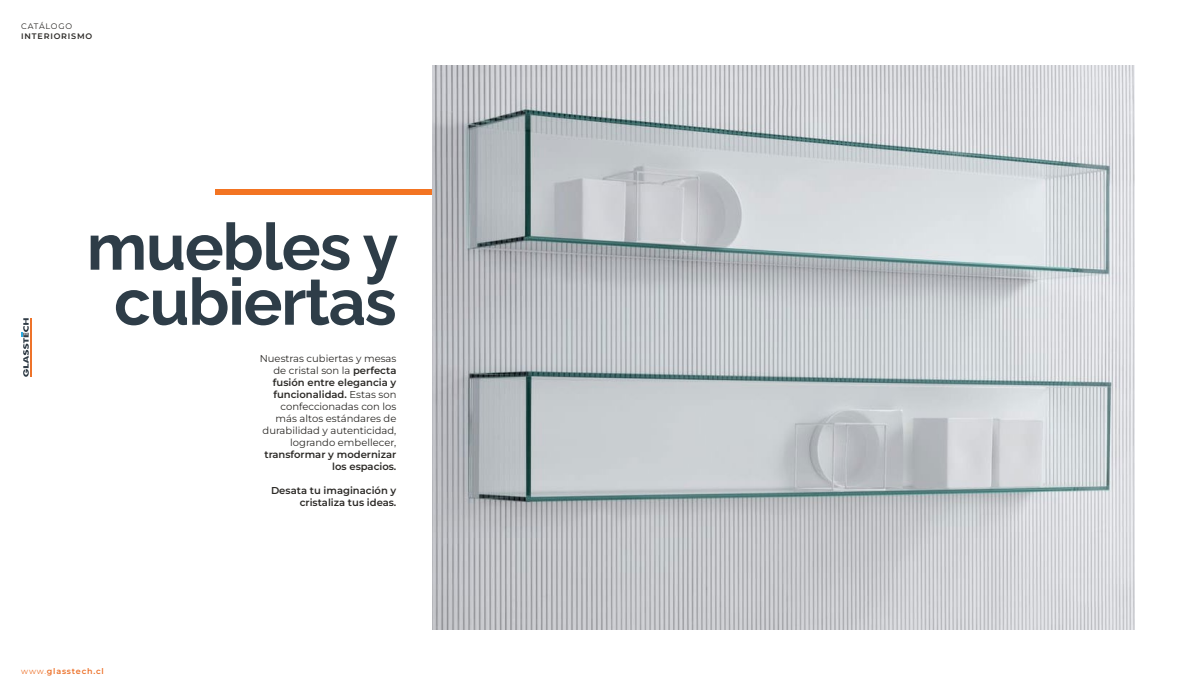
<style>
.page{position:relative;width:1191px;height:695px;background:#fff}
.page>*{position:absolute;margin:0;border:0;box-sizing:border-box;transform-origin:0 0}
.t1{font:700 65px/55px "Raleway";letter-spacing:-.02em;color:#2e3d48;text-align:center}
.t2{font:10px/12px "Montserrat";color:#2c2a27;text-align:right}
.t3{font:600 10px/12px "Montserrat";color:#2c2a27;text-align:right}
.t4{font:600 8px "Montserrat";letter-spacing:.1em;color:#ed732c}
.t5{font:600 8px "Montserrat";letter-spacing:.1em;color:#2c2a27}
.t6{font:8px "Montserrat";letter-spacing:.085em;color:#2c2a27}
.s1{font-weight:400}
.s2{font-weight:600}
</style>
<div class="page">
<svg style="left:21px;top:318px;width:8px;height:59px"></svg>
<hr style="left:30px;top:318px;width:1px;height:59px;background:#ee732a">
<div style="left:216px;top:189px;width:216px;height:6px;background:#f37422"></div>
<img style="left:432px;top:66px;width:702px;height:563px">
<p class="t6" style="left:21px;top:21px;width:52px">CATÁLOGO</p>
<p class="t5" style="left:21px;top:30px;width:72px">INTERIORISMO</p>
<h1 class="t1" style="left:87px;top:212px;width:313px">muebles y cubiertas</h1>
<p class="t4" style="left:21px;top:665px;width:84px"><span class="s1">www.</span>glasstech.cl</p>
<p class="t2" style="left:260px;top:352px;width:138px">Nuestras cubiertas y mesas de cristal son la <span class="s2">perfecta fusión entre elegancia y funcionalidad.</span> Estas son confeccionadas con los más altos estándares de durabilidad y autenticidad, logrando embellecer,</p>
<p class="t3" style="left:264px;top:448px;width:133px">transformar y modernizar los espacios.</p>
<p class="t3" style="left:271px;top:484px;width:127px">Desata tu imaginación y cristaliza tus ideas.</p>
</div>
